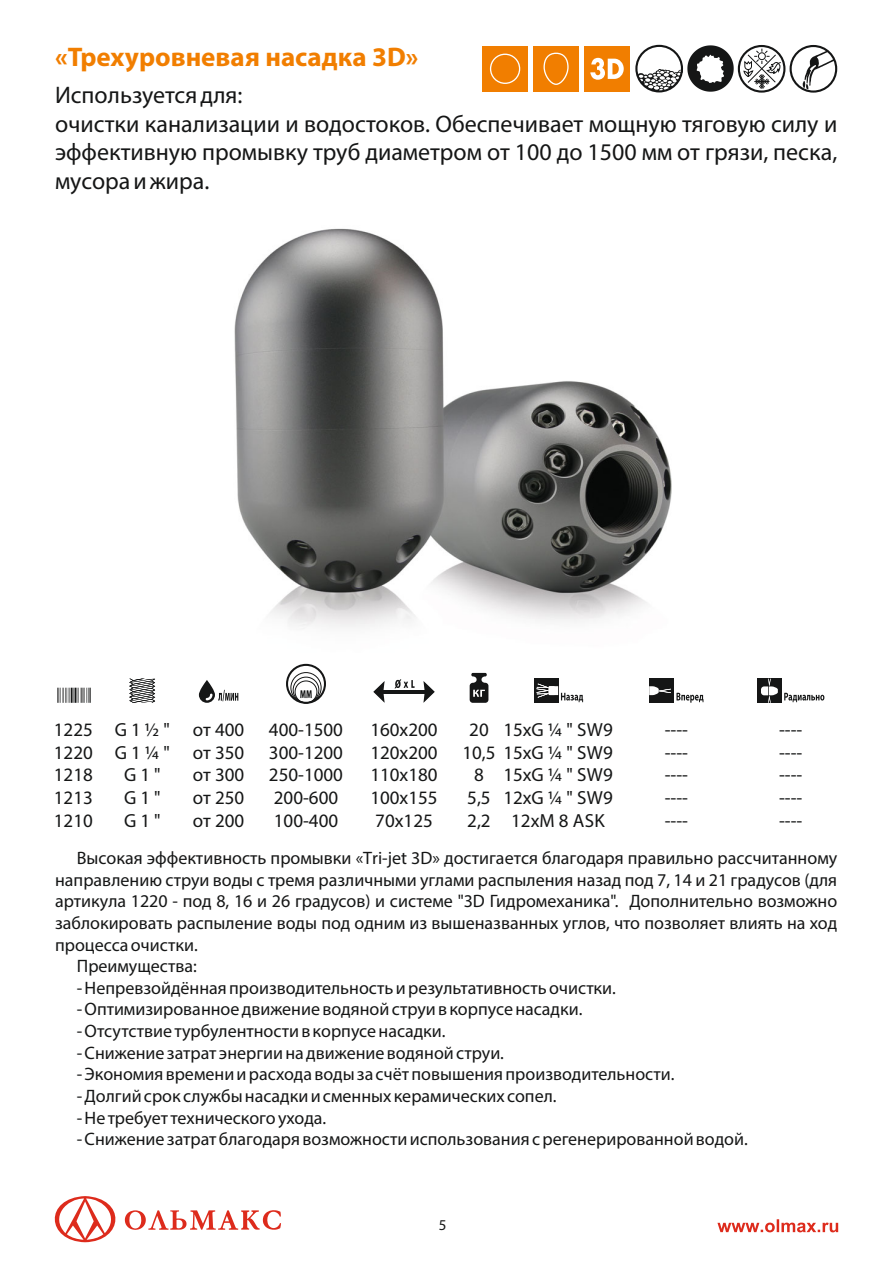
<style>
.page{position:relative;width:893px;height:1263px;background:#fff}
.page>*{position:absolute;margin:0;border:0;box-sizing:border-box;transform-origin:0 0}
.t1{font:700 27px "Myriad Pro";color:#f17e00}
.t2{font:24px/28.8px "Myriad Pro";color:#151616}
.t3{font:19.05px/22.8px "Myriad Pro";color:#151616;text-align:justify}
.t4{font:18px "Myriad Pro";color:#151616}
.t5{font:15px "Myriad Pro";color:#151616}
</style>
<div class="page">
<svg style="left:717px;top:1219px;width:121px;height:13px"></svg>
<svg style="left:54px;top:1196px;width:227px;height:46px"></svg>
<div style="left:533px;top:46px;width:46px;height:46px;background:#f17e00"></div>
<div style="left:482px;top:46px;width:46px;height:46px;background:#f17e00"></div>
<div style="left:584px;top:46px;width:46px;height:46px;background:#f17e00"></div>
<div style="left:490px;top:54px;width:30px;height:30px;border:1px solid #fff;border-radius:50%"></div>
<svg style="left:590px;top:58px;width:34px;height:22px"></svg>
<svg style="left:394px;top:679px;width:21px;height:9px"></svg>
<hr style="left:381px;top:690px;width:46px;height:4px;background:#151616">
<svg style="left:373px;top:681px;width:12px;height:22px"></svg>
<svg style="left:423px;top:681px;width:12px;height:22px"></svg>
<svg style="left:470px;top:673px;width:18px;height:30px"></svg>
<div style="left:534px;top:679px;width:24px;height:24px;background:#151616"></div>
<svg style="left:536px;top:684px;width:47px;height:18px"></svg>
<div style="left:649px;top:679px;width:24px;height:24px;background:#151616"></div>
<svg style="left:649px;top:686px;width:54px;height:17px"></svg>
<div style="left:757px;top:679px;width:24px;height:24px;background:#151616"></div>
<svg style="left:761px;top:679px;width:17px;height:24px"></svg>
<svg style="left:784px;top:693px;width:40px;height:9px"></svg>
<svg style="left:199px;top:680px;width:39px;height:23px"></svg>
<svg style="left:129px;top:679px;width:26px;height:24px"></svg>
<svg style="left:57px;top:688px;width:34px;height:15px"></svg>
<div style="left:286px;top:664px;width:40px;height:40px;border:2px solid #151616;border-radius:50%"></div>
<div style="left:290px;top:672px;width:32px;height:31px;border:1px solid #151616;border-radius:50%"></div>
<div style="left:293px;top:677px;width:26px;height:26px;border:1px solid #151616;border-radius:50%"></div>
<div style="left:295px;top:680px;width:22px;height:23px;border:1px solid #151616;border-radius:50%"></div>
<svg style="left:300px;top:690px;width:12px;height:8px"></svg>
<div style="left:635px;top:45px;width:48px;height:47px;border:2px solid #151616;border-radius:50%"></div>
<svg style="left:803px;top:51px;width:32px;height:38px"></svg>
<div style="left:790px;top:45px;width:47px;height:48px;border:2px solid #151616;border-radius:50%"></div>
<svg style="left:638px;top:45px;width:96px;height:47px"></svg>
<div style="left:738px;top:45px;width:47px;height:48px;border:2px solid #151616;border-radius:50%"></div>
<svg style="left:743px;top:49px;width:39px;height:40px"></svg>
<svg style="left:543px;top:52px;width:26px;height:33px"></svg>
<img style="left:234px;top:228px;width:438px;height:401px">
<h1 class="t1" style="left:55px;top:46px;width:365px">«Трехуровневая насадка 3D»</h1>
<h2 class="t2" style="left:55px;top:82px;width:784px">Используется для:<br>очистки канализации и водостоков. Обеспечивает мощную тяговую силу и эффективную промывку труб диаметром от 100 до 1500 мм от грязи, песка, мусора и жира.</h2>
<p class="t3" style="left:54px;top:719px;width:41px">1225<br>1220<br>1218<br>1213<br>1210</p>
<p class="t3" style="left:115px;top:719px;width:56px;text-align:center">G 1 ½ "<br>G 1 ¼ "<br>G 1 "<br>G 1 "<br>G 1 "</p>
<p class="t3" style="left:193px;top:719px;width:53px">от 400 от 350 от 300 от 250 от 200</p>
<p class="t3" style="left:269px;top:719px;width:76px;text-align:left">400-1500<br>300-1200<br>250-1000<br>200-600<br>100-400</p>
<p class="t3" style="left:370px;top:719px;width:69px">160х200<br>120х200<br>110х180<br>100х155<br>70х125</p>
<p class="t3" style="left:469px;top:719px;width:21px">20</p>
<p class="t3" style="left:503px;top:719px;width:111px">15хG ¼ " SW9</p>
<p class="t3" style="left:503px;top:765px;width:111px;text-align:center">15хG ¼ " SW9<br>12хG ¼ " SW9<br>12xM 8 ASK</p>
<p class="t3" style="left:665px;top:719px;width:25px">---- ---- ---- ---- ----</p>
<p class="t3" style="left:779px;top:719px;width:25px">---- ---- ---- ---- ----</p>
<p class="t4" style="left:77px;top:850px;width:762px">Высокая эффективность промывки «Tri-jet 3D» достигается благодаря правильно рассчитанному</p>
<p class="t4" style="left:55px;top:872px;width:784px">направлению струи воды с тремя различными углами распыления назад под 7, 14 и 21 градусов (для</p>
<p class="t4" style="left:55px;top:894px;width:784px">артикула 1220 - под 8, 16 и 26 градусов) и системе "3D Гидромеханика". Дополнительно возможно</p>
<p class="t4" style="left:55px;top:915px;width:784px">заблокировать распыление воды под одним из вышеназванных углов, что позволяет влиять на ход</p>
<p class="t4" style="left:55px;top:937px;width:144px">процесса очистки.</p>
<p class="t4" style="left:77px;top:959px;width:122px">Преимущества:</p>
<p class="t4" style="left:77px;top:980px;width:541px">- Непревзойдённая производительность и результативность очистки.</p>
<p class="t4" style="left:77px;top:1002px;width:507px">- Оптимизированное движение водяной струи в корпусе насадки.</p>
<p class="t4" style="left:77px;top:1023px;width:370px">- Отсутствие турбулентности в корпусе насадки.</p>
<p class="t4" style="left:77px;top:1045px;width:429px">- Снижение затрат энергии на движение водяной струи.</p>
<p class="t4" style="left:77px;top:1067px;width:599px">- Экономия времени и расхода воды за счёт повышения производительности.</p>
<p class="t4" style="left:77px;top:1088px;width:481px">- Долгий срок службы насадки и сменных керамических сопел.</p>
<p class="t4" style="left:77px;top:1110px;width:251px">- Не требует технического ухода.</p>
<p class="t4" style="left:77px;top:1132px;width:672px">- Снижение затрат благодаря возможности использования с регенерированной водой.</p>
<p class="t3" style="left:462px;top:742px;width:152px">10,5 15хG ¼ " SW9</p>
<p class="t3" style="left:474px;top:765px;width:11px">8</p>
<p class="t3" style="left:467px;top:788px;width:25px">5,5</p>
<p class="t3" style="left:467px;top:811px;width:25px">2,2</p>
<p class="t5" style="left:439px;top:1215px;width:9px">5</p>
</div>
